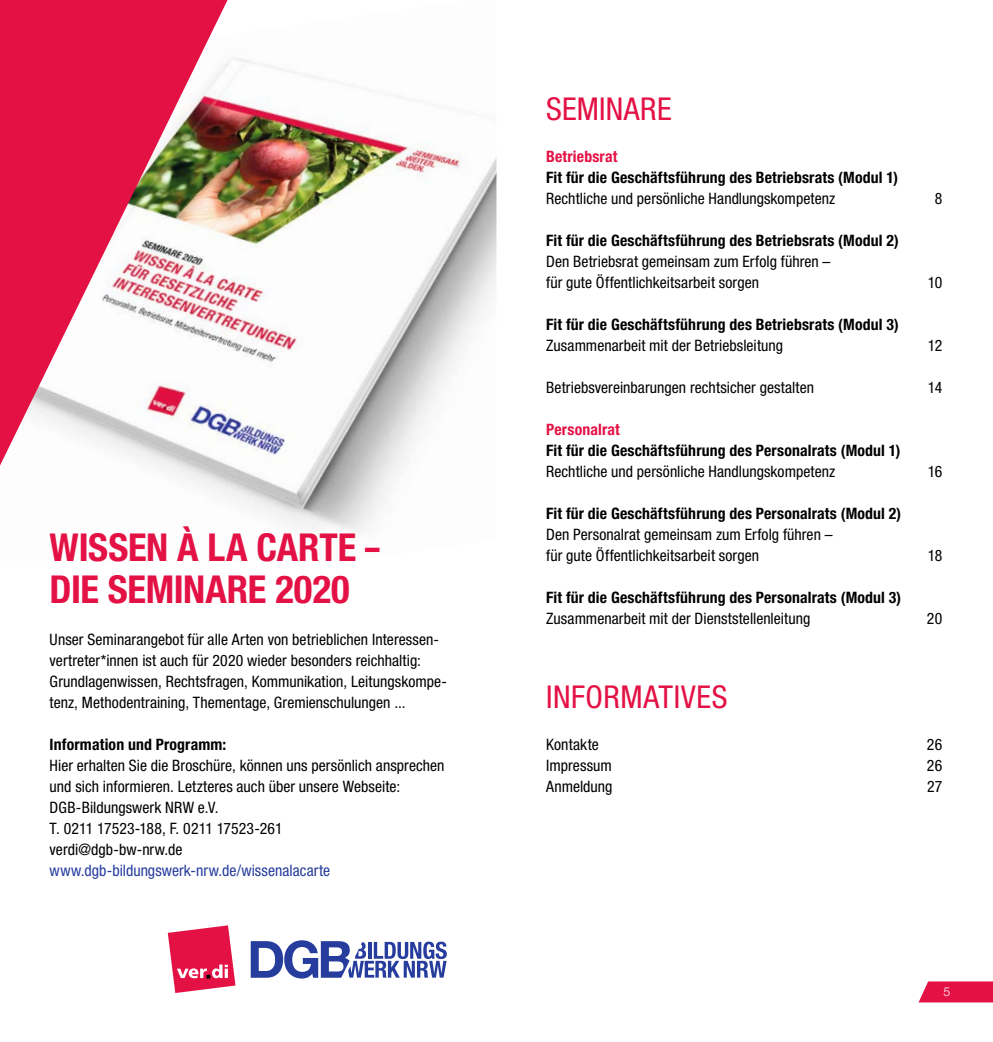
<style>
.page{position:relative;width:993px;height:1042px;background:#fff}
.page>*{position:absolute;margin:0;border:0;box-sizing:border-box;transform-origin:0 0}
.t1{font:700 condensed 38.5px/42px "Helvetica Neue LT Std";letter-spacing:-.01em;color:#e41145}
.t2{font:condensed 31.5px "Helvetica Neue LT Std";letter-spacing:.015em;color:#e41145}
.t3{font:condensed 15.75px/21px "Helvetica Neue LT Std";letter-spacing:.005em;color:#000}
.t4{font:700 condensed 15.75px "Helvetica Neue LT Std";letter-spacing:.01em;color:#000}
.t5{font:condensed 15.75px "Helvetica Neue LT Std";color:#273d9e}
.t6{font:700 condensed 15.75px "Helvetica Neue LT Std";letter-spacing:.01em;color:#e41145}
.t7{font:300 12.25px "Helvetica Neue LT Std";color:#fff}
</style>
<div class="page">
<svg style="left:918px;top:981px;width:74px;height:21px;background:#e62756"></svg>
<svg style="left:168px;top:925px;width:67px;height:68px"></svg>
<svg style="left:251px;top:940px;width:195px;height:38px"></svg>
<img style="left:0;top:0;width:496px;height:532px">
<svg style="left:0;top:0;width:227px;height:465px;fill:#e41145"></svg>
<h1 class="t1" style="left:50px;top:526px;width:331px">WISSEN À LA CARTE –<br>DIE SEMINARE 2020</h1>
<p class="t3" style="left:50px;top:629px;width:398px">Unser Seminarangebot für alle Arten von betrieblichen Interessen&shy;vertreter*innen ist auch für 2020 wieder besonders reichhaltig:<br>Grundlagenwissen, Rechtsfragen, Kommunikation, Leitungskompe&shy;tenz, Methodentraining, Thementage, Gremienschulungen ...</p>
<p class="t4" style="left:50px;top:735px;width:178px">Information und Programm:</p>
<p class="t3" style="left:50px;top:755px;width:396px">Hier erhalten Sie die Broschüre, können uns persönlich ansprechen und sich informieren. Letzteres auch über unsere Webseite:<br>DGB-Bildungswerk NRW e.V.<br>T. 0211 17523-188, F. 0211 17523-261<br>verdi@dgb-bw-nrw.de</p>
<p class="t5" style="left:50px;top:861px;width:282px">www.dgb-bildungswerk-nrw.de/wissenalacarte</p>
<h2 class="t2" style="left:546px;top:91px;width:127px">SEMINARE</h2>
<p class="t6" style="left:546px;top:147px;width:73px">Betriebsrat</p>
<p class="t4" style="left:546px;top:168px;width:353px">Fit für die Geschäftsführung des Betriebsrats (Modul 1)</p>
<p class="t3" style="left:546px;top:188px;width:290px">Rechtliche und persönliche Handlungskompetenz</p>
<p class="t3" style="left:934px;top:188px;width:9px">8</p>
<p class="t4" style="left:546px;top:231px;width:354px">Fit für die Geschäftsführung des Betriebsrats (Modul 2)</p>
<p class="t3" style="left:546px;top:251px;width:286px">Den Betriebsrat gemeinsam zum Erfolg führen – für gute Öffentlichkeitsarbeit sorgen</p>
<p class="t3" style="left:927px;top:272px;width:16px">10</p>
<p class="t4" style="left:546px;top:315px;width:354px">Fit für die Geschäftsführung des Betriebsrats (Modul 3)</p>
<p class="t3" style="left:546px;top:335px;width:238px">Zusammenarbeit mit der Betriebsleitung</p>
<p class="t3" style="left:927px;top:335px;width:16px">12</p>
<p class="t3" style="left:546px;top:377px;width:269px">Betriebsvereinbarungen rechtsicher gestalten</p>
<p class="t3" style="left:927px;top:377px;width:16px">14</p>
<p class="t6" style="left:546px;top:420px;width:75px">Personalrat</p>
<p class="t4" style="left:546px;top:441px;width:356px">Fit für die Geschäftsführung des Personalrats (Modul 1)</p>
<p class="t3" style="left:546px;top:461px;width:290px">Rechtliche und persönliche Handlungskompetenz</p>
<p class="t3" style="left:927px;top:461px;width:16px">16</p>
<p class="t4" style="left:546px;top:504px;width:356px">Fit für die Geschäftsführung des Personalrats (Modul 2)</p>
<p class="t3" style="left:546px;top:524px;width:288px">Den Personalrat gemeinsam zum Erfolg führen – für gute Öffentlichkeitsarbeit sorgen</p>
<p class="t3" style="left:927px;top:545px;width:16px">18</p>
<p class="t4" style="left:546px;top:588px;width:356px">Fit für die Geschäftsführung des Personalrats (Modul 3)</p>
<p class="t3" style="left:546px;top:608px;width:266px">Zusammenarbeit mit der Dienststellenleitung</p>
<p class="t3" style="left:926px;top:608px;width:17px">20</p>
<h2 class="t2" style="left:546px;top:679px;width:183px">INFORMATIVES</h2>
<p class="t3" style="left:546px;top:734px;width:54px">Kontakte</p>
<p class="t3" style="left:926px;top:734px;width:17px">26</p>
<p class="t3" style="left:546px;top:755px;width:67px">Impressum</p>
<p class="t3" style="left:926px;top:755px;width:17px">26</p>
<p class="t3" style="left:546px;top:776px;width:68px">Anmeldung</p>
<p class="t3" style="left:926px;top:776px;width:17px">27</p>
<p class="t7" style="left:943px;top:984px;width:8px">5</p>
</div>
